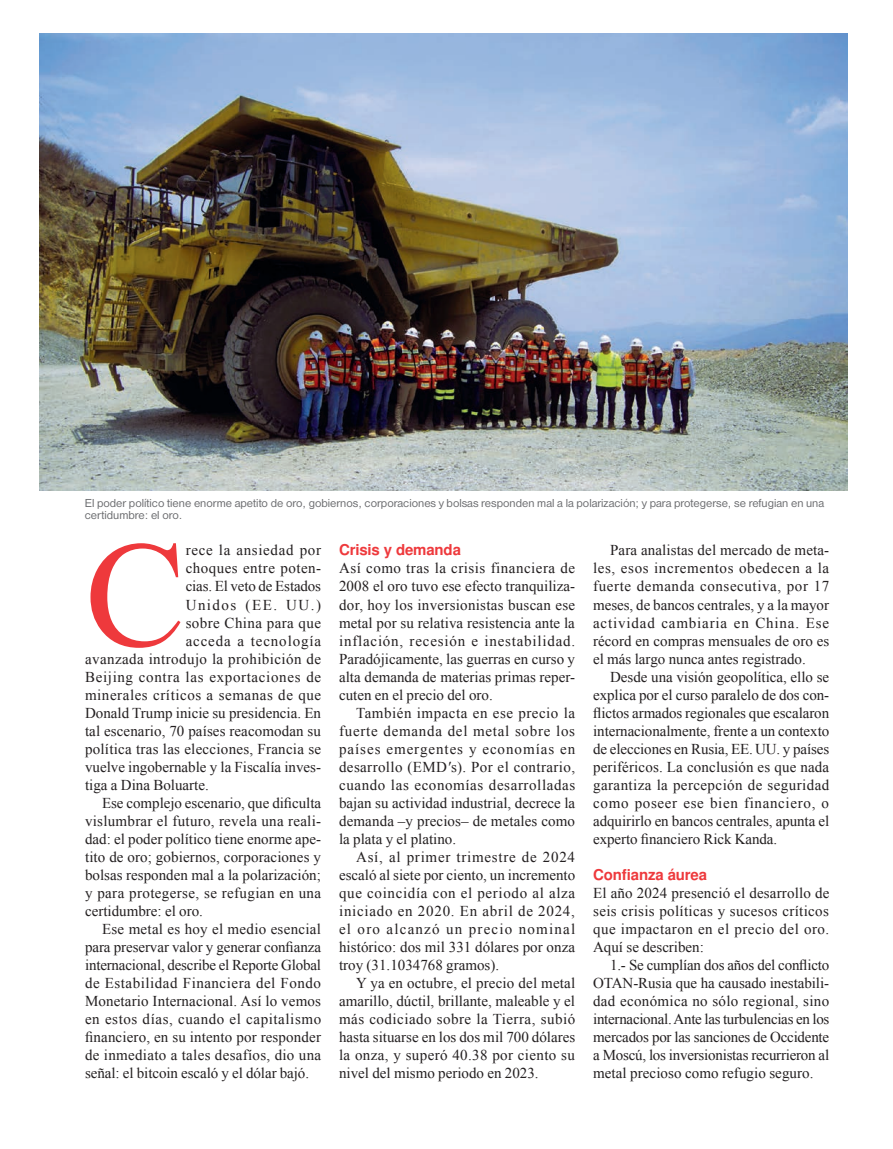
<style>
.page{position:relative;width:893px;height:1149px;background:#fff}
.page>*{position:absolute;margin:0;border:0;box-sizing:border-box;transform-origin:0 0}
.t1{font:150.9px "Times New Roman";color:#ee393c}
.t2{font:15px/18px "Times New Roman";letter-spacing:.005em;color:#231f20;text-align:justify}
.t3{font:15px "Times New Roman";letter-spacing:.035em;color:#231f20}
.t4{font:15px "Times New Roman";letter-spacing:.03em;color:#231f20}
.t5{font:15px "Times New Roman";letter-spacing:.045em;color:#231f20}
.t6{font:15px "Times New Roman";letter-spacing:.025em;color:#231f20}
.t7{font:15px "Times New Roman";letter-spacing:.04em;color:#231f20}
.t8{font:700 15px "Nimbus San L";letter-spacing:-.01em;color:#ee393c}
.t9{font:15px "Times New Roman";letter-spacing:.06em;color:#231f20}
.t10{font:15px "Times New Roman";letter-spacing:.1em;color:#231f20}
.t11{font:12px/12px "Nimbus Sans DOT";color:#6c6d70}
.s1{font-style:italic}
</style>
<div class="page">
<img style="left:39px;top:33px;width:808px;height:457px">
<p class="t11" style="left:85px;top:497px;width:741px">El poder político tiene enorme apetito de oro, gobiernos, corporaciones y bolsas responden mal a la polarización; y para protegerse, se refugian en una certidumbre: el oro.</p>
<h1 class="t1" style="left:85px;top:511px;width:102px">C</h1>
<p class="t5" style="left:186px;top:542px;width:137px">rece la ansiedad por</p>
<p class="t4" style="left:186px;top:560px;width:137px">choques entre poten-</p>
<p class="t2" style="left:186px;top:577px;width:137px">cias. El veto de Estados</p>
<p class="t10" style="left:186px;top:596px;width:137px">Unidos (EE. UU.)</p>
<p class="t6" style="left:186px;top:614px;width:137px">sobre China para que</p>
<p class="t9" style="left:186px;top:632px;width:137px">acceda a tecnología</p>
<p class="t4" style="left:85px;top:650px;width:238px">avanzada introdujo la prohibición de</p>
<p class="t5" style="left:85px;top:668px;width:238px">Beijing contra las exportaciones de</p>
<p class="t3" style="left:85px;top:686px;width:238px">minerales críticos a semanas de que</p>
<p class="t2" style="left:85px;top:703px;width:238px">Donald Trump inicie su presidencia. En</p>
<p class="t2" style="left:85px;top:721px;width:237px">tal escenario, 70 países reacomodan su</p>
<p class="t2" style="left:85px;top:739px;width:238px">política tras las elecciones, Francia se</p>
<p class="t2" style="left:85px;top:757px;width:238px">vuelve ingobernable y la Fiscalía inves-</p>
<p class="t2" style="left:85px;top:775px;width:125px">tiga a Dina Boluarte.</p>
<p class="t2" style="left:102px;top:793px;width:221px">Ese complejo escenario, que dificulta</p>
<p class="t2" style="left:85px;top:811px;width:238px">vislumbrar el futuro, revela una reali-</p>
<p class="t2" style="left:85px;top:829px;width:238px">dad: el poder político tiene enorme ape-</p>
<p class="t2" style="left:85px;top:847px;width:237px">tito de oro; gobiernos, corporaciones y</p>
<p class="t2" style="left:85px;top:865px;width:237px">bolsas responden mal a la polarización;</p>
<p class="t6" style="left:85px;top:884px;width:238px">y para protegerse, se refugian en una</p>
<p class="t2" style="left:85px;top:901px;width:119px">certidumbre: el oro.</p>
<p class="t2" style="left:102px;top:919px;width:220px">Ese metal es hoy el medio esencial</p>
<p class="t2" style="left:85px;top:937px;width:238px">para preservar valor y generar confianza</p>
<p class="t2" style="left:85px;top:955px;width:237px">internacional, describe el Reporte Global</p>
<p class="t3" style="left:85px;top:974px;width:237px">de Estabilidad Financiera del Fondo</p>
<p class="t2" style="left:85px;top:991px;width:237px">Monetario Internacional. Así lo vemos</p>
<p class="t7" style="left:85px;top:1010px;width:238px">en estos días, cuando el capitalismo</p>
<p class="t2" style="left:85px;top:1027px;width:237px">financiero, en su intento por responder</p>
<p class="t2" style="left:85px;top:1045px;width:238px">de inmediato a tales desafíos, dio una</p>
<p class="t2" style="left:85px;top:1063px;width:226px">señal: el bitcoin escaló y el dólar bajó.</p>
<p class="t8" style="left:339px;top:544px;width:123px">Crisis y demanda</p>
<p class="t2" style="left:339px;top:559px;width:238px">Así como tras la crisis financiera de 2008 el oro tuvo ese efecto tranquiliza&shy;dor, hoy los inversionistas buscan ese metal por su relativa resistencia ante la inflación, recesión e inestabilidad.<br>Paradójicamente, las guerras en curso y alta demanda de materias primas reper&shy;cuten en el precio del oro.</p>
<p class="t2" style="left:339px;top:703px;width:238px;text-indent:17px">También impacta en ese precio la fuerte demanda del metal sobre los países emergentes y economías en desarrollo (EMD<span class="s1">′</span>s). Por el contrario, cuando las economías desarrolladas bajan su actividad industrial, decrece la demanda –y precios– de metales como la plata y el platino.</p>
<p class="t2" style="left:339px;top:847px;width:238px;text-indent:17px">Así, al primer trimestre de 2024 escaló al siete por ciento, un incremento que coincidía con el periodo al alza iniciado en 2020. En abril de 2024, el oro alcanzó un precio nominal histórico: dos mil 331 dólares por onza troy (31.1034768 gramos).</p>
<p class="t2" style="left:339px;top:973px;width:238px;text-indent:17px">Y ya en octubre, el precio del metal amarillo, dúctil, brillante, maleable y el más codiciado sobre la Tierra, subió hasta situarse en los dos mil 700 dólares la onza, y superó 40.38 por ciento su nivel del mismo periodo en 2023.</p>
<p class="t2" style="left:593px;top:541px;width:238px;text-indent:17px">Para analistas del mercado de meta&shy;les, esos incrementos obedecen a la fuerte demanda consecutiva, por 17 meses, de bancos centrales, y a la mayor actividad cambiaria en China. Ese récord en compras mensuales de oro es el más largo nunca antes registrado.</p>
<p class="t2" style="left:593px;top:667px;width:238px;text-indent:17px">Desde una visión geopolítica, ello se explica por el curso paralelo de dos con&shy;flictos armados regionales que escalaron internacionalmente, frente a un contexto de elecciones en Rusia, EE. UU. y países periféricos. La conclusión es que nada garantiza la percepción de seguridad como poseer ese bien financiero, o adquirirlo en bancos centrales, apunta el experto financiero Rick Kanda.</p>
<p class="t8" style="left:593px;top:868px;width:116px">Confianza áurea</p>
<p class="t2" style="left:593px;top:883px;width:238px">El año 2024 presenció el desarrollo de seis crisis políticas y sucesos críticos que impactaron en el precio del oro.<br>Aquí se describen:</p>
<p class="t2" style="left:593px;top:955px;width:238px;text-indent:17px">1.- Se cumplían dos años del conflicto OTAN-Rusia que ha causado inestabili&shy;dad económica no sólo regional, sino internacional. Ante las turbulencias en los mercados por las sanciones de Occidente a Moscú, los inversionistas recurrieron al metal precioso como refugio seguro.</p>
</div>
